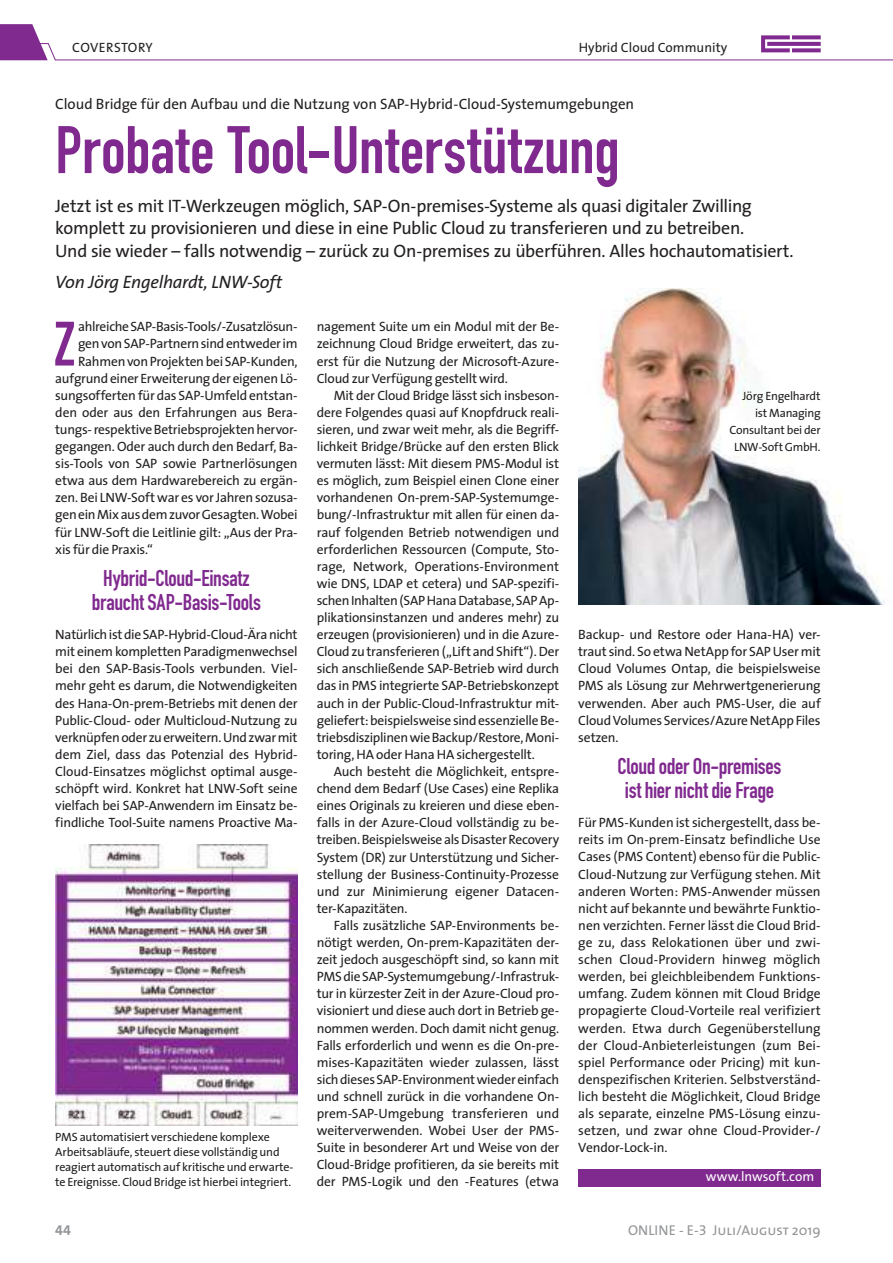
<style>
.page{position:relative;width:893px;height:1263px;background:#fff}
.page>*{position:absolute;margin:0;border:0;box-sizing:border-box;transform-origin:0 0}
.t1{font:700 66px "DIN Condensed";color:#80298f}
.t2{font:700 61.5px "DIN Condensed";color:#80298f}
.t3{font:700 22.5px/24px "DIN Condensed";letter-spacing:-.015em;color:#80298f;text-align:center}
.t4{font:18px/22.5px "The Sans";letter-spacing:-.02em;color:#221f1f}
.t5{font:italic 18px "The Sans";letter-spacing:-.015em;color:#221f1f}
.t6{font:15px "The Sans";letter-spacing:-.005em;color:#221f1f}
.t7{font:14.25px "The Sans";color:#939597}
.t8{font:14.25px "The Sans Bold Expert";color:#939597}
.t9{font:13.5px/17.1px "The Sans";letter-spacing:-.015em;color:#221f1f;text-align:justify}
.t10{font:13.5px "The Sans";color:#fff}
.t11{font:13.5px "The Sans";letter-spacing:.015em;color:#221f1f}
.t12{font:12px/15px "The Sans";letter-spacing:-.015em;color:#221f1f}
.s1{font-family:"The Sans Expert"}
.s2{font-family:"The Sans Caps"}
</style>
<div class="page">
<svg style="left:0;top:24px;width:893px;height:37px"></svg>
<div style="left:578px;top:1169px;width:243px;height:17px;background:#80298f"></div>
<img style="left:578px;top:288px;width:306px;height:317px">
<img style="left:55px;top:844px;width:243px;height:281px">
<p class="t11" style="left:72px;top:43px;width:82px">COVERSTORY</p>
<p class="t9" style="left:579px;top:41px;width:150px">Hybrid Cloud Community</p>
<p class="t6" style="left:55px;top:96px;width:580px">Cloud Bridge für den Aufbau und die Nutzung von SAP-Hybrid-Cloud-Systemumgebungen</p>
<h1 class="t1" style="left:55px;top:116px;width:566px">Probate Tool-Unterstützung</h1>
<p class="t4" style="left:55px;top:195px;width:740px">Jetzt ist es mit IT-Werkzeugen möglich, SAP-On-premises-Systeme als quasi digitaler Zwilling komplett zu provisionieren und diese in eine Public Cloud zu transferieren und zu betreiben.<br>Und sie wieder – falls notwendig – zurück zu On-premises zu überführen. Alles hochautomatisiert.</p>
<h3 class="t5" style="left:55px;top:275px;width:229px">Von Jörg Engelhardt, LNW-Soft</h3>
<h2 class="t2" style="left:54px;top:313px;width:22px">Z</h2>
<p class="t9" style="left:78px;top:319px;width:221px">ahlreiche SAP-Basis-Tools/-Zusatzlösun-</p>
<p class="t9" style="left:78px;top:336px;width:221px">gen von SAP-Partnern sind entweder im</p>
<p class="t9" style="left:78px;top:353px;width:221px">Rahmen von Projekten bei SAP-Kunden,</p>
<p class="t9" style="left:55px;top:370px;width:244px">aufgrund einer Erweiterung der eigenen Lö-</p>
<p class="t9" style="left:55px;top:387px;width:244px">sungsofferten für das SAP-Umfeld entstan-</p>
<p class="t9" style="left:55px;top:404px;width:244px">den oder aus den Erfahrungen aus Bera-</p>
<p class="t9" style="left:55px;top:421px;width:244px">tungs- respektive Betriebsprojekten hervor-</p>
<p class="t9" style="left:55px;top:438px;width:244px">gegangen. Oder auch durch den Bedarf, Ba-</p>
<p class="t9" style="left:55px;top:456px;width:244px">sis-Tools von SAP sowie Partnerlösungen</p>
<p class="t9" style="left:55px;top:473px;width:244px">etwa aus dem Hardwarebereich zu ergän-</p>
<p class="t9" style="left:55px;top:490px;width:244px">zen. Bei LNW-Soft war es vor Jahren sozusa-</p>
<p class="t9" style="left:55px;top:507px;width:244px">gen ein Mix aus dem zuvor Gesagten. Wobei</p>
<p class="t9" style="left:55px;top:524px;width:244px">für LNW-Soft die Leitlinie gilt: „Aus der Pra-</p>
<p class="t9" style="left:55px;top:541px;width:99px">xis für die Praxis.“</p>
<h3 class="t3" style="left:92px;top:567px;width:171px">Hybrid-Cloud-Einsatz braucht SAP-Basis-Tools</h3>
<p class="t9" style="left:55px;top:627px;width:244px">Natürlich ist die SAP-Hybrid-Cloud-Ära nicht mit einem kompletten Paradigmenwechsel bei den SAP-Basis-Tools verbunden. Viel&shy;mehr geht es darum, die Notwendigkeiten des Hana-On-prem-Betriebs mit denen der Public-Cloud- oder Multicloud-Nutzung zu verknüpfen oder zu erweitern. Und zwar mit dem Ziel, dass das Potenzial des Hybrid-Cloud-Einsatzes möglichst optimal ausge&shy;schöpft wird. Konkret hat LNW-Soft seine vielfach bei SAP-Anwendern im Einsatz be&shy;findliche Tool-Suite namens Proactive Ma-</p>
<p class="t12" style="left:55px;top:1130px;width:240px">PMS automatisiert verschiedene komplexe Arbeitsabläufe, steuert diese vollständig und reagiert automatisch auf kritische und erwarte&shy;te Ereignisse. Cloud Bridge ist hierbei integriert.</p>
<p class="t9" style="left:317px;top:319px;width:244px">nagement Suite um ein Modul mit der Be&shy;zeichnung Cloud Bridge erweitert, das zu&shy;erst für die Nutzung der Microsoft- Azure-Cloud zur Verfügung gestellt wird.</p>
<p class="t9" style="left:317px;top:387px;width:244px;text-indent:17px">Mit der Cloud Bridge lässt sich insbeson&shy;dere Folgendes quasi auf Knopfdruck reali&shy;sieren, und zwar weit mehr, als die Begriff&shy;lichkeit Bridge/Brücke auf den ersten Blick vermuten lässt: Mit diesem PMS-Modul ist es möglich, zum Beispiel einen Clone einer vorhandenen On-prem-SAP-Systemumge&shy;bung/-Infrastruktur mit allen für einen da&shy;rauf folgenden Betrieb notwendigen und erforderlichen Ressourcen (Compute, Sto&shy;rage, Network, Operations-Environment wie DNS, LDAP et cetera) und SAP-spezifi&shy;schen Inhalten (SAP Hana Database, SAP Ap&shy;plikationsinstanzen und anderes mehr) zu erzeugen (provisionieren) und in die Azure-Cloud zu transferieren („Lift and Shift“). Der sich anschließende SAP-Betrieb wird durch das in PMS integrierte SAP-Betriebskonzept auch in der Public-Cloud-Infrastruktur mit&shy;geliefert: beispielsweise sind essenzielle Be&shy;triebsdisziplinen wie Backup/Restore, Moni&shy;toring, HA oder Hana HA sichergestellt.</p>
<p class="t9" style="left:317px;top:763px;width:244px;text-indent:17px">Auch besteht die Möglichkeit, entspre&shy;chend dem Bedarf (Use Cases) eine Replika eines Originals zu kreieren und diese eben&shy;falls in der Azure-Cloud vollständig zu be&shy;treiben. Beispielsweise als Disaster Recovery System (DR) zur Unterstützung und Sicher&shy;stellung der Business-Continuity-Prozesse und zur Minimierung eigener Datacen&shy;ter-Kapazitäten.</p>
<p class="t9" style="left:317px;top:917px;width:244px;text-indent:17px">Falls zusätzliche SAP-Environments be&shy;nötigt werden, On-prem-Kapazitäten der&shy;zeit jedoch ausgeschöpft sind, so kann mit PMS die SAP-Systemumgebung/-Infrastruk&shy;tur in kürzester Zeit in der Azure-Cloud pro&shy;visioniert und diese auch dort in Betrieb ge&shy;nommen werden. Doch damit nicht genug.<br>Falls erforderlich und wenn es die On-pre&shy;mises-Kapazitäten wieder zulassen, lässt sich dieses SAP-Environment wieder einfach und schnell zurück in die vorhandene On&shy;prem-SAP-Umgebung transferieren und weiterverwenden. Wobei User der PMS-Suite in besonderer Art und Weise von der Cloud-Bridge profitieren, da sie bereits mit der PMS-Logik und den -Features (etwa</p>
<p class="t12" style="left:729px;top:388px;width:93px;line-height:17.1px;text-align:right">Jörg Engelhardt ist Managing<br>Consultant bei der<br>LNW-Soft GmbH.</p>
<p class="t9" style="left:578px;top:627px;width:244px">Back up- und Restore oder Hana-HA) ver&shy;traut sind. So etwa NetApp for SAP User mit Cloud Volumes Ontap, die beispielsweise PMS als Lösung zur Mehrwertgenerierung verwenden. Aber auch PMS-User, die auf Cloud Volumes Services/Azure NetApp Files setzen.</p>
<h3 class="t3" style="left:617px;top:755px;width:165px">Cloud oder On-premises ist hier nicht die Frage</h3>
<p class="t9" style="left:578px;top:815px;width:244px">Für PMS-Kunden ist sichergestellt, dass be&shy;reits im On-prem-Einsatz befindliche Use Cases (PMS Content) ebenso für die Pu blic-Cloud-Nutzung zur Verfügung stehen. Mit anderen Worten: PMS-Anwender müssen nicht auf bekannte und bewährte Funktio&shy;nen verzichten. Ferner lässt die Cloud Brid&shy;ge zu, dass Relokationen über und zwi&shy;schen Cloud-Providern hinweg möglich werden, bei gleichbleibendem Funktions&shy;umfang. Zudem können mit Cloud Bridge propagierte Cloud-Vorteile real verifiziert werden. Etwa durch Gegenüberstellung der Cloud-Anbieterleistungen (zum Bei&shy;spiel Performance oder Pricing) mit kun&shy;denspezifischen Kriterien. Selbstverständ&shy;lich besteht die Möglichkeit, Cloud Bridge als separate, einzelne PMS-Lösung einzu&shy;setzen, und zwar ohne Cloud-Provider-/ Vendor-Lock-in.</p>
<p class="t10" style="left:706px;top:1169px;width:110px">www.lnwsoft.com</p>
<p class="t8" style="left:55px;top:1222px;width:17px">44</p>
<p class="t7" style="left:628px;top:1223px;width:194px">ONLINE - E-<span class="s1">3</span> <span class="s2">Juli/August</span> 2019</p>
</div>
